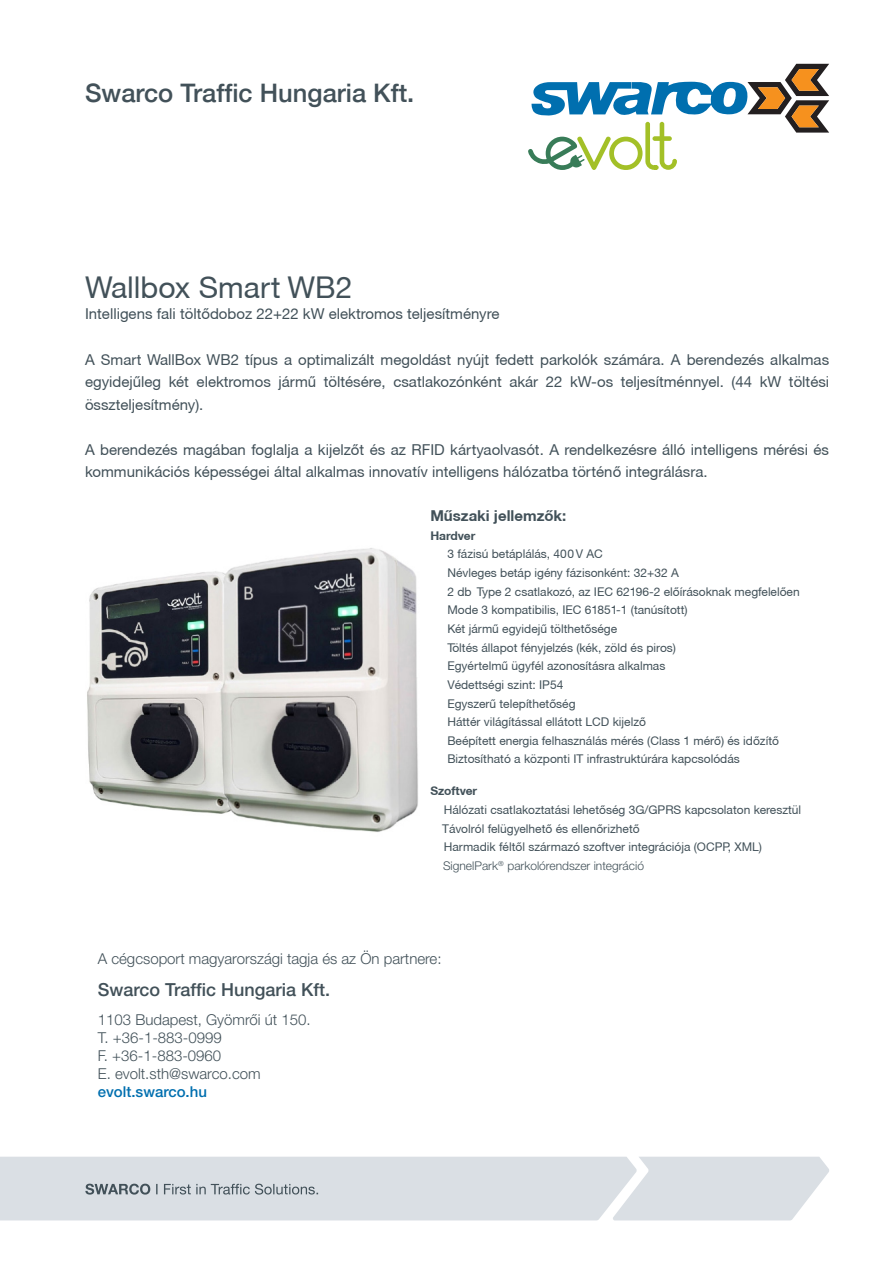
<style>
.page{position:relative;width:893px;height:1263px;background:#fff}
.page>*{position:absolute;margin:0;border:0;box-sizing:border-box;transform-origin:0 0}
.t1{font:30px "Helvetica Neue CE";color:#425159}
.t2{font:500 25.5px "Helvetica Neue LT";color:#425159}
.t3{font:500 18px "Helvetica Neue LT Pro";color:#425159}
.t4{font:15px/22.5px "Helvetica Neue CE";color:#425159;text-align:justify}
.t5{font:300 15px/18px "Helvetica Neue LT Pro";color:#425159}
.t6{font:700 15px "Helvetica Neue CE";color:#425159}
.t7{font:500 15px "Helvetica Neue LT Pro";color:#006faf}
.t8{font:12px/18.6px "Helvetica Neue CE";color:#425159}
.t9{font:300 12px "Helvetica Neue LT Pro";color:#425159}
.t10{font:700 12px "Helvetica Neue CE";color:#425159}
</style>
<div class="page">
<div style="left:0;top:1157px;width:829px;height:63px;background:#dadfe4"></div>
<svg style="left:85px;top:1184px;width:233px;height:10px;background:#a7afb5"></svg>
<img style="left:87px;top:548px;width:331px;height:284px">
<svg style="left:528px;top:64px;width:301px;height:106px"></svg>
<h2 class="t2" style="left:85px;top:78px;width:331px">Swarco Traffic Hungaria Kft.</h2>
<h1 class="t1" style="left:85px;top:269px;width:269px">Wallbox Smart WB2</h1>
<p class="t4" style="left:85px;top:302px;width:416px">Intelligens fali töltődoboz 22+22 kW elektromos teljesítményre</p>
<p class="t4" style="left:85px;top:348px;width:746px">A Smart WallBox WB2 típus a optimalizált megoldást nyújt fedett parkolók számára. A berendezés alkalmas egyidejűleg két elektromos jármű töltésére, csatlakozónként akár 22 kW-os teljesítménnyel. (44 kW töltési összteljesítmény).</p>
<p class="t4" style="left:85px;top:438px;width:746px">A berendezés magában foglalja a kijelzőt és az RFID kártyaolvasót. A rendelkezésre álló intelligens mérési és kommunikációs képességei által alkalmas innovatív intelligens hálózatba történő integrálásra.</p>
<p class="t6" style="left:430px;top:506px;width:138px">Műszaki jellemzők:</p>
<p class="t10" style="left:430px;top:528px;width:47px">Hardver</p>
<p class="t8" style="left:447px;top:545px;width:354px">3 fázisú betáplálás, 400 V AC<br>Névleges betáp igény fázisonként: 32+32 A<br>2 db Type 2 csatlakozó, az IEC 62196-2 előírásoknak megfelelően Mode 3 kompatibilis, IEC 61851-1 (tanúsított)<br>Két jármű egyidejű tölthetősége<br>Töltés állapot fényjelzés (kék, zöld és piros)<br>Egyértelmű ügyfél azonosításra alkalmas<br>Védettségi szint: IP54<br>Egyszerű telepíthetőség<br>Háttér világítással ellátott LCD kijelző<br>Beépített energia felhasználás mérés (Class 1 mérő) és időzítő Biztosítható a központi IT infrastruktúrára kapcsolódás</p>
<p class="t10" style="left:430px;top:784px;width:48px">Szoftver</p>
<p class="t8" style="left:442px;top:800px;width:361px">Hálózati csatlakoztatási lehetőség 3G/GPRS kapcsolaton keresztül<br>Távolról felügyelhető és ellenőrizhető<br>Harmadik féltől származó szoftver integrációja (OCPP, XML)</p>
<p class="t9" style="left:443px;top:858px;width:202px">SignelPark<sup>®</sup> parkolórendszer integráció</p>
<p class="t5" style="left:98px;top:949px;width:345px">A cégcsoport magyarországi tagja és az Ön partnere:</p>
<h3 class="t3" style="left:98px;top:979px;width:234px">Swarco Traffic Hungaria Kft.</h3>
<p class="t5" style="left:98px;top:1011px;width:214px">1103 Budapest, Gyömrői út 150.<br>T. +36-1-883-0999<br>F. +36-1-883-0960<br>E. evolt.sth@swarco.com</p>
<p class="t7" style="left:98px;top:1083px;width:111px">evolt.swarco.hu</p>
</div>
